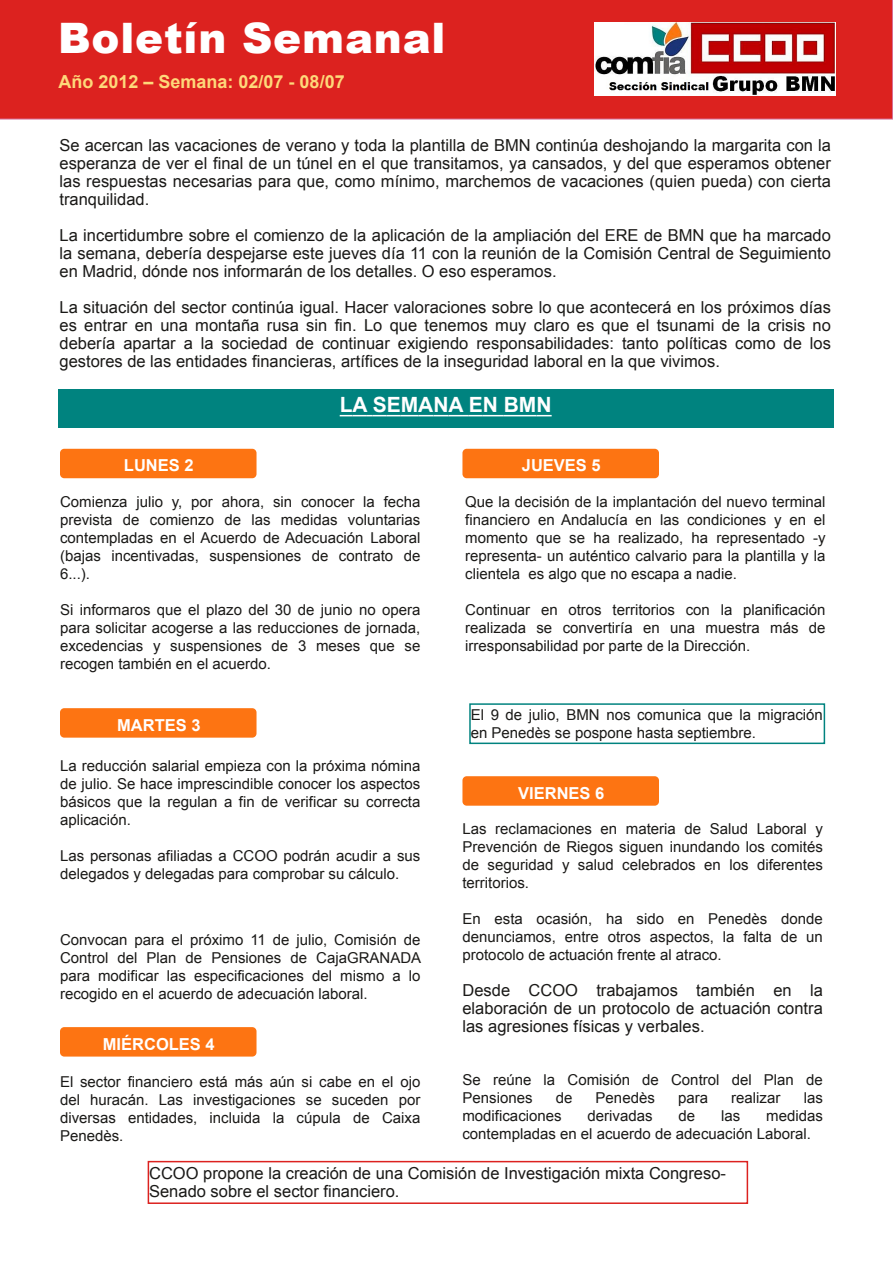
<style>
.page{position:relative;width:893px;height:1263px;background:#fff}
.page>*{position:absolute;margin:0;border:0;box-sizing:border-box;transform-origin:0 0}
.t1{font:900 42px "Arial";letter-spacing:.02em;color:#fff}
.t2{font:700 21px "Arial";color:#fff}
.t3{font:700 18px "Arial";color:#fed97a}
.t4{font:16.5px/18px "Arial";color:#1a1917;text-align:justify}
.t5{font:700 16.5px "Arial";color:#fff}
.t6{font:15px/18px "Arial";color:#1a1917;text-align:justify}
</style>
<div class="page">
<div style="left:0;top:0;width:893px;height:119px;background:#dc221f"></div>
<img style="left:595px;top:22px;width:241px;height:73px">
<div style="left:58px;top:390px;width:775px;height:38px;background:#00837f"></div>
<svg style="left:340px;top:415px;width:212px;height:1px"></svg>
<div style="left:60px;top:1027px;width:196px;height:29px;background:#fd7412;border-radius:4px"></div>
<div style="left:60px;top:449px;width:197px;height:29px;background:#fd7412;border-radius:4px"></div>
<div style="left:462px;top:776px;width:197px;height:30px;background:#fd7412;border-radius:4px"></div>
<div style="left:462px;top:449px;width:197px;height:29px;background:#fd7412;border-radius:4px"></div>
<div style="left:60px;top:708px;width:197px;height:30px;background:#fd7412;border-radius:4px"></div>
<div style="left:469px;top:703px;width:356px;height:41px;border:2px solid #00837f"></div>
<div style="left:148px;top:1161px;width:600px;height:43px;border:2px solid #dc221f"></div>
<h1 class="t1" style="left:58px;top:14px;width:389px">Boletín Semanal</h1>
<p class="t3" style="left:58px;top:71px;width:288px">Año 2012 – Semana: 02/07 - 08/07</p>
<p class="t4" style="left:60px;top:136px;width:773px">Se acercan las vacaciones de verano y toda la plantilla de BMN continúa deshojando la margarita con la esperanza de ver el final de un túnel en el que transitamos, ya cansados, y del que esperamos obtener las respuestas necesarias para que, como mínimo, marchemos de vacaciones (quien pueda) con cierta tranquilidad.</p>
<p class="t4" style="left:60px;top:226px;width:773px">La incertidumbre sobre el comienzo de la aplicación de la ampliación del ERE de BMN que ha marcado la semana, debería despejarse este jueves día 11 con la reunión de la Comisión Central de Seguimiento en Madrid, dónde nos informarán de los detalles. O eso esperamos.</p>
<p class="t4" style="left:60px;top:298px;width:773px">La situación del sector continúa igual. Hacer valoraciones sobre lo que acontecerá en los próximos días es entrar en una montaña rusa sin fin. Lo que tenemos muy claro es que el tsunami de la crisis no debería apartar a la sociedad de continuar exigiendo responsabilidades: tanto políticas como de los gestores de las entidades financieras, artífices de la inseguridad laboral en la que vivimos.</p>
<p class="t5" style="left:124px;top:456px;width:71px">LUNES 2</p>
<h2 class="t2" style="left:340px;top:393px;width:213px">LA SEMANA EN BMN</h2>
<p class="t5" style="left:522px;top:456px;width:80px">JUEVES 5</p>
<p class="t6" style="left:60px;top:493px;width:362px">Comienza julio y, por ahora, sin conocer la fecha prevista de comienzo de las medidas voluntarias contempladas en el Acuerdo de Adecuación Laboral (bajas incentivadas, suspensiones de contrato de 6...).</p>
<p class="t6" style="left:60px;top:601px;width:362px">Si informaros que el plazo del 30 de junio no opera para solicitar acogerse a las reducciones de jornada, excedencias y suspensiones de 3 meses que se recogen también en el acuerdo.</p>
<p class="t5" style="left:117px;top:715px;width:85px">MARTES 3</p>
<p class="t6" style="left:60px;top:756px;width:362px">La reducción salarial empieza con la próxima nómina de julio. Se hace imprescindible conocer los aspectos básicos que la regulan a fin de verificar su correcta aplicación.</p>
<p class="t6" style="left:60px;top:846px;width:362px">Las personas afiliadas a CCOO podrán acudir a sus delegados y delegadas para comprobar su cálculo.</p>
<p class="t6" style="left:60px;top:931px;width:363px">Convocan para el próximo 11 de julio, Comisión de Control del Plan de Pensiones de CajaGRANADA para modificar las especificaciones del mismo a lo recogido en el acuerdo de adecuación laboral.</p>
<p class="t5" style="left:103px;top:1034px;width:113px">MIÉRCOLES 4</p>
<p class="t6" style="left:60px;top:1072px;width:362px">El sector financiero está más aún si cabe en el ojo del huracán. Las investigaciones se suceden por diversas entidades, incluida la cúpula de Caixa Penedès.</p>
<p class="t6" style="left:465px;top:493px;width:362px">Que la decisión de la implantación del nuevo terminal financiero en Andalucía en las condiciones y en el momento que se ha realizado, ha representado -y representa- un auténtico calvario para la plantilla y la clientela es algo que no escapa a nadie.</p>
<p class="t6" style="left:465px;top:601px;width:362px">Continuar en otros territorios con la planificación realizada se convertiría en una muestra más de irresponsabilidad por parte de la Dirección.</p>
<p class="t6" style="left:471px;top:706px;width:354px">El 9 de julio, BMN nos comunica que la migración en Penedès se pospone hasta septiembre.</p>
<p class="t5" style="left:518px;top:783px;width:88px">VIERNES 6</p>
<p class="t6" style="left:462px;top:820px;width:362px">Las reclamaciones en materia de Salud Laboral y Prevención de Riegos siguen inundando los comités de seguridad y salud celebrados en los diferentes territorios.</p>
<p class="t6" style="left:462px;top:910px;width:362px">En esta ocasión, ha sido en Penedès donde denunciamos, entre otros aspectos, la falta de un protocolo de actuación frente al atraco.</p>
<p class="t4" style="left:462px;top:982px;width:362px">Desde CCOO trabajamos también en la elaboración de un protocolo de actuación contra las agresiones físicas y verbales.</p>
<p class="t6" style="left:462px;top:1071px;width:362px">Se reúne la Comisión de Control del Plan de<br>Pensiones</p>
<p class="t6" style="left:556px;top:1089px;width:18px">de</p>
<p class="t6" style="left:596px;top:1089px;width:61px">Penedès</p>
<p class="t6" style="left:678px;top:1089px;width:32px">para</p>
<p class="t6" style="left:731px;top:1089px;width:51px">realizar</p>
<p class="t6" style="left:804px;top:1089px;width:21px">las</p>
<p class="t6" style="left:462px;top:1107px;width:101px">modificaciones</p>
<p class="t6" style="left:588px;top:1107px;width:67px">derivadas</p>
<p class="t6" style="left:678px;top:1107px;width:18px">de</p>
<p class="t6" style="left:721px;top:1107px;width:21px">las</p>
<p class="t6" style="left:462px;top:1107px;width:362px;text-indent:304px">medidas contempladas en el acuerdo de adecuación Laboral.</p>
<p class="t4" style="left:149px;top:1164px;width:578px">CCOO propone la creación de una Comisión de Investigación mixta Congreso-<br>Senado sobre el sector financiero.</p>
</div>
